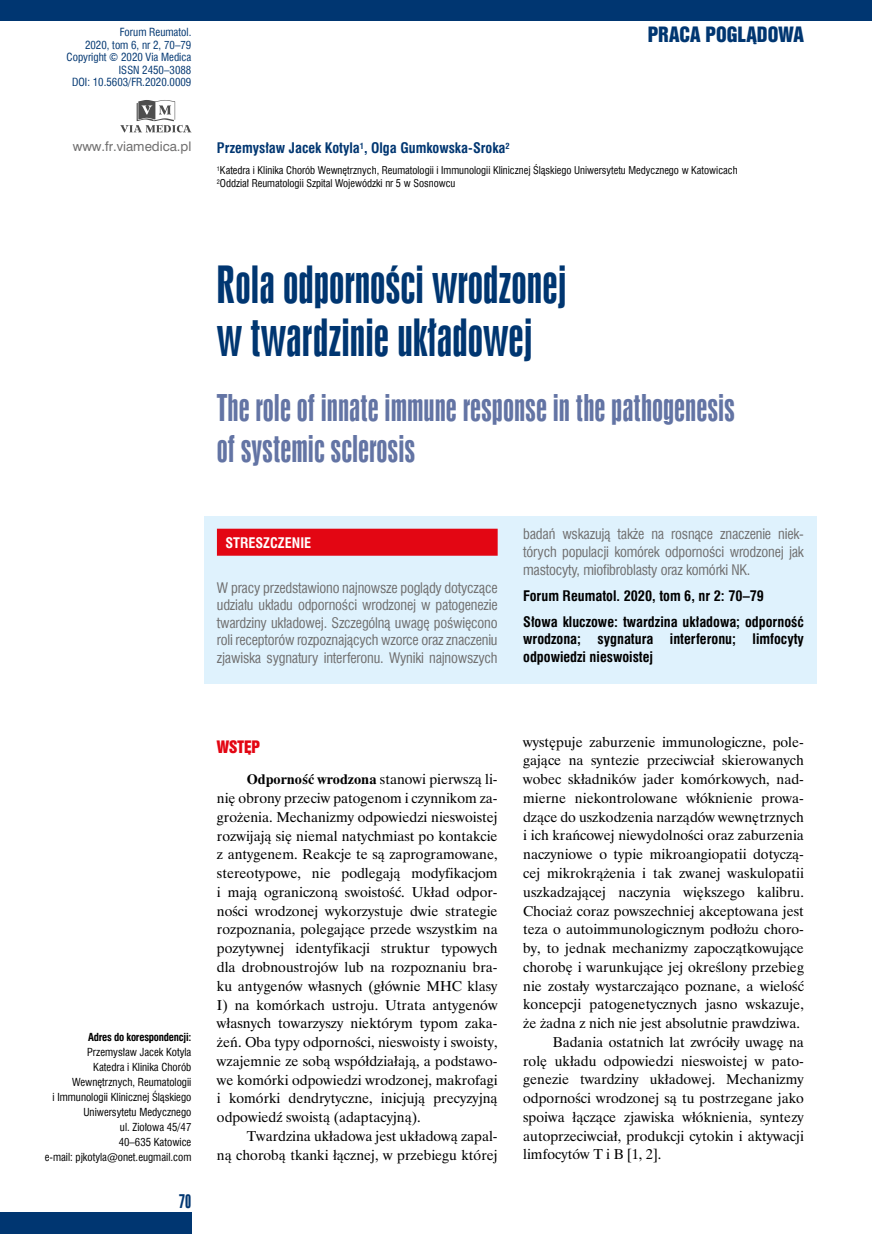
<style>
.page{position:relative;width:872px;height:1234px;background:#fff}
.page>*{position:absolute;margin:0;border:0;box-sizing:border-box;transform-origin:0 0}
.t1{font:48px/52.5px "Swis 924 EU";color:#003671}
.t2{font:34.5px/41.4px "Swis 924 EU";color:#6374a4}
.t3{font:19.35px "Swis 921 EU";color:#003671}
.t4{font:18px "Swis 924 EU";color:#003671}
.t5{font:15.75px "Swis 921 EU";color:#e30613}
.t6{font:14.25px/18.8px "Time Ibis EE";color:#000;text-align:justify}
.t7{font:14.25px/17.5px "Swis 721 Cn EU";letter-spacing:-.015em;color:#706f6f;text-align:justify}
.t8{font:700 14.25px/26.1px "Swis 721 Cn EU";color:#000}
.t9{font:700 14.25px "Swis 721 Cn EU";color:#003671}
.t10{font:700 14.25px "Swis 721 Cn EU";color:#fff}
.t11{font:12.3px "Swis 721 PL";color:#706f6f}
.t12{font:10.95px/12.6px "Swis 721 Cn EU";color:#003671;text-align:right}
.t13{font:10.8px/15px "Swis 721 Cn EU";color:#000;text-align:right}
.t14{font:700 10.8px "Swis 721 Cn EU";letter-spacing:-.02em;color:#000}
.t15{font:10.5px/12.6px "Swis 721 Cn EU";color:#000}
.s1{font-weight:700}
</style>
<div class="page">
<div style="left:0;top:1212px;width:191px;height:21px;background:#003671"></div>
<svg style="left:120px;top:100px;width:71px;height:33px"></svg>
<div style="left:0;top:0;width:872px;height:21px;background:#003671"></div>
<div style="left:204px;top:516px;width:612px;height:167px;background:#dff2fd"></div>
<div style="left:217px;top:528px;width:280px;height:27px;background:#e30613"></div>
<p class="t12" style="left:67px;top:26px;width:126px">Forum Reumatol.<br>2020, tom 6, nr 2, 70–79<br>Copyright © 2020 Via Medica<br>ISSN 2450–3088<br>DOI: 10.5603/FR.2020.0009</p>
<p class="t11" style="left:73px;top:138px;width:120px">www.fr.viamedica.pl</p>
<h3 class="t3" style="left:647px;top:22px;width:158px">PRACA POGLĄDOWA</h3>
<p class="t9" style="left:217px;top:139px;width:294px">Przemysław Jacek Kotyla<sup>1</sup>, Olga Gumkowska-Sroka<sup>2</sup></p>
<p class="t15" style="left:217px;top:164px;width:522px"><sup>1</sup>Katedra i Klinika Chorób Wewnętrznych, Reumatologii i Immunologii Klinicznej Śląskiego Uniwersytetu Medycznego w Katowicach<br><sup>2</sup>Oddział Reumatologii Szpital Wojewódzki nr 5 w Sosnowcu</p>
<h1 class="t1" style="left:217px;top:259px;width:351px">Rola odporności wrodzonej w twardzinie układowej</h1>
<h2 class="t2" style="left:217px;top:387px;width:519px">The role of innate immune response in the pathogenesis of systemic sclerosis</h2>
<p class="t10" style="left:225px;top:534px;width:87px">STRESZCZENIE</p>
<p class="t7" style="left:217px;top:578px;width:282px">W pracy przedstawiono najnowsze poglądy dotyczące udziału układu odporności wrodzonej w patogenezie twardziny układowej. Szczególną uwagę poświęcono roli receptorów rozpoznających wzorce oraz znaczeniu zjawiska sygnatury interferonu. Wyniki najnowszych</p>
<p class="t7" style="left:523px;top:525px;width:282px">badań wskazują także na rosnące znaczenie niek&shy;tórych populacji komórek odporności wrodzonej jak mastocyty, miofibroblasty oraz komórki NK.</p>
<p class="t8" style="left:523px;top:583px;width:282px">Forum Reumatol. 2020, tom 6, nr 2: 70–79<br>Słowa kluczowe: twardzina układowa; odporność</p>
<p class="t8" style="left:523px;top:630px;width:282px;line-height:17.5px">wrodzona; sygnatura interferonu; limfocyty odpowiedzi nieswoistej</p>
<p class="t14" style="left:88px;top:1030px;width:105px">Adres do korespondencji:</p>
<p class="t13" style="left:45px;top:1043px;width:148px">Przemysław Jacek Kotyla<br>Katedra i Klinika Chorób<br>Wewnętrznych, Reumatologii<br>i Immunologii Klinicznej Śląskiego<br>Uniwersytetu Medycznego<br>ul. Ziołowa 45/47<br>40–635 Katowice<br>e-mail: pjkotyla@onet.eugmail.com</p>
<p class="t4" style="left:179px;top:1190px;width:14px">70</p>
<p class="t5" style="left:217px;top:736px;width:45px">WSTĘP</p>
<p class="t6" style="left:217px;top:769px;width:282px;text-indent:30px"><span class="s1">Odporność wrodzona</span> stanowi pierwszą li&shy;nię obrony przeciw patogenom i czynnikom za&shy;grożenia. Mechanizmy odpowiedzi nieswoistej rozwijają się niemal natychmiast po kontakcie z antygenem. Reakcje te są zaprogramowane, stereotypowe, nie podlegają modyfikacjom i mają ograniczoną swoistość. Układ odpor&shy;ności wrodzonej wykorzystuje dwie strategie rozpoznania, polegające przede wszystkim na pozytywnej identyfikacji struktur typowych dla drobnoustrojów lub na rozpoznaniu bra&shy;ku antygenów własnych (głównie MHC klasy I) na komórkach ustroju. Utrata antygenów własnych towarzyszy niektórym typom zaka&shy;żeń. Oba typy odporności, nieswoisty i swoisty, wzajemnie ze sobą współdziałają, a podstawo&shy;we komórki odpowiedzi wrodzonej, makrofagi i komórki dendrytyczne, inicjują precyzyjną odpowiedź swoistą (adaptacyjną).</p>
<p class="t6" style="left:217px;top:1126px;width:282px;text-align:right">Twardzina układowa jest układową zapal-<br>ną chorobą tkanki łącznej, w przebiegu której</p>
<p class="t6" style="left:523px;top:732px;width:282px">występuje zaburzenie immunologiczne, pole-</p>
<p class="t6" style="left:523px;top:750px;width:282px">gające na syntezie przeciwciał skierowanych</p>
<p class="t6" style="left:523px;top:769px;width:282px">wobec składników jader komórkowych, nad-</p>
<p class="t6" style="left:523px;top:788px;width:282px">mierne niekontrolowane włóknienie prowa-</p>
<p class="t6" style="left:523px;top:807px;width:282px">dzące do uszkodzenia narządów wewnętrznych</p>
<p class="t6" style="left:523px;top:825px;width:282px">i ich krańcowej niewydolności oraz zaburzenia</p>
<p class="t6" style="left:523px;top:844px;width:282px">naczyniowe o typie mikroangiopatii dotyczą-</p>
<p class="t6" style="left:523px;top:863px;width:282px">cej mikrokrążenia i tak zwanej waskulopatii</p>
<p class="t6" style="left:523px;top:882px;width:282px">uszkadzającej naczynia większego kalibru.</p>
<p class="t6" style="left:523px;top:900px;width:282px">Chociaż coraz powszechniej akceptowana jest</p>
<p class="t6" style="left:523px;top:919px;width:282px">teza o autoimmunologicznym podłożu choro-</p>
<p class="t6" style="left:523px;top:938px;width:282px">by, to jednak mechanizmy zapoczątkowujące</p>
<p class="t6" style="left:523px;top:957px;width:282px">chorobę i warunkujące jej określony przebieg</p>
<p class="t6" style="left:523px;top:975px;width:282px">nie zostały wystarczająco poznane, a wielość</p>
<p class="t6" style="left:523px;top:994px;width:282px">koncepcji patogenetycznych jasno wskazuje,</p>
<p class="t6" style="left:523px;top:1013px;width:278px">że żadna z nich nie jest absolutnie prawdziwa.</p>
<p class="t6" style="left:553px;top:1032px;width:252px">Badania ostatnich lat zwróciły uwagę na</p>
<p class="t6" style="left:523px;top:1050px;width:282px">rolę układu odpowiedzi nieswoistej w pato-</p>
<p class="t6" style="left:523px;top:1069px;width:282px">genezie twardziny układowej. Mechanizmy</p>
<p class="t6" style="left:523px;top:1088px;width:282px">odporności wrodzonej są tu postrzegane jako</p>
<p class="t6" style="left:523px;top:1107px;width:282px">spoiwa łączące zjawiska włóknienia, syntezy</p>
<p class="t6" style="left:523px;top:1125px;width:282px">autoprzeciwciał, produkcji cytokin i aktywacji</p>
<p class="t6" style="left:523px;top:1144px;width:140px">limfocytów T i B [1, 2].</p>
</div>
